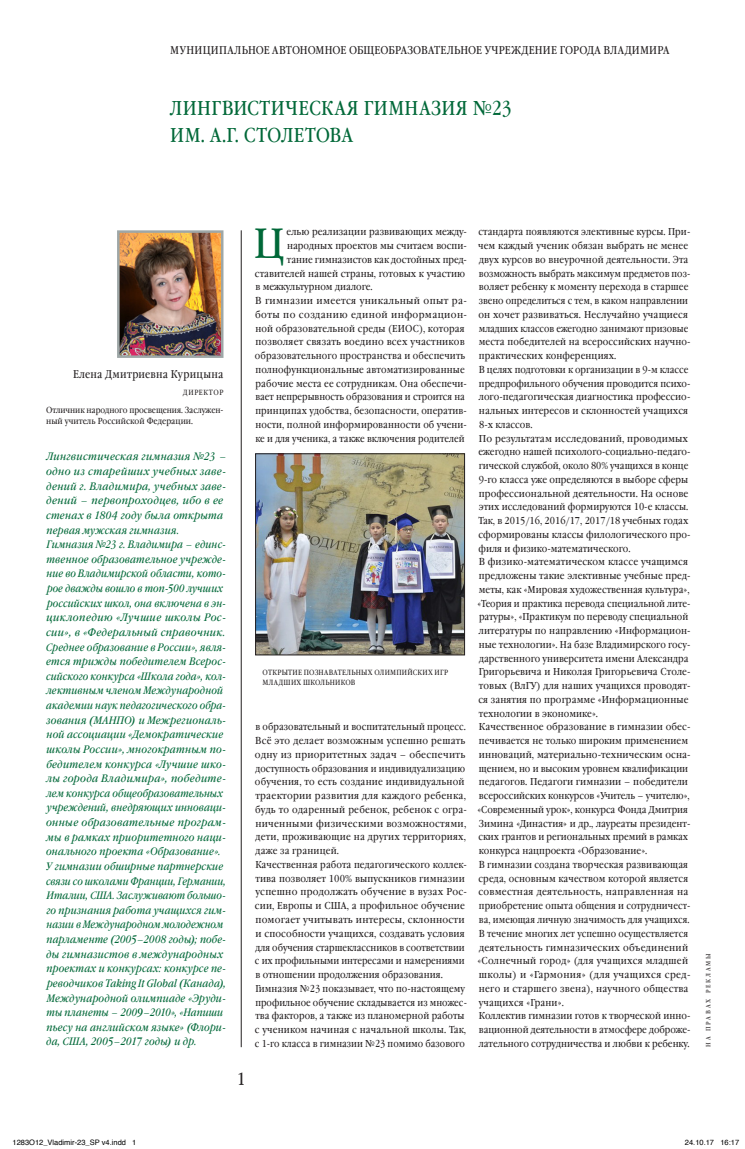
<style>
.page{position:relative;width:745px;height:1149px;background:#fff}
.page>*{position:absolute;margin:0;border:0;box-sizing:border-box;transform-origin:0 0}
.R-O8_Fonar{font:42.25px "Garamond Book Narrow C";color:#006838}
.R-O8_zagolovok{font:20px/27.5px "Garamond Book Narrow C";letter-spacing:.02em;color:#006838}
.t1{font:17.5px "Garamond Book Narrow C";color:#231f20}
.R-O8_forma{font:11.25px "Garamond Book Narrow C";letter-spacing:.02em;color:#231f20}
.R-O8_dir_FIO{font:11.25px "Garamond Book Narrow C";letter-spacing:.015em;color:#231f20}
.R-O8_vynos_Kursiv{font:italic 10.75px/14.6px "Garamond Book Narrow C";letter-spacing:.02em;color:#006838}
.R-O8_vynos_Kursiv-2{font:italic 10.75px/14.6px "Garamond Book Narrow C";letter-spacing:.02em;color:#006838;scale:1.06 1}
.R-O8_Text{font:10px/13.8px "Garamond Book Narrow C";letter-spacing:.005em;color:#231f20}
.R-O8_Text-2{font:10px/13.8px "Garamond Book Narrow C";letter-spacing:.005em;color:#231f20;scale:1.07 1}
.R-O8_Text-3{font:10px/13.8px "Garamond Book Narrow C";letter-spacing:.005em;color:#231f20;scale:1.05 1}
.R-O8_Text-4{font:10px/13.8px "Garamond Book Narrow C";letter-spacing:.005em;color:#231f20;scale:1.06 1}
.R-O8_Fonar-2{font:10px "Garamond Book Narrow C";color:#231f20;scale:1.04 1}
.R-O8_Fonar-3{font:10px "Garamond Book Narrow C";color:#231f20}
.R-O8_dir_Bio{font:8.75px/11.2px "Garamond Book Narrow C";letter-spacing:-.005em;color:#231f20}
.ris_podpis{font:7.5px/10px "Garamond Book Narrow C";letter-spacing:.035em;color:#231f20}
.t2{font:7.5px "Helvetica";color:#000}
.R-O8_dir_Dolzhn{font:7.5px "Garamond Book Narrow C";letter-spacing:.09em;color:#231f20}
.R-O8_Text-5{font:6.25px "Garamond Book Narrow C";letter-spacing:.3em;color:#231f20}
</style>
<div class="page">
<img style="left:257px;top:456px;width:205px;height:197px">
<div style="left:255px;top:454px;width:209px;height:201px;border:1px solid #231f20"></div>
<img style="left:120px;top:233px;width:100px;height:122px">
<div style="left:117px;top:230px;width:106px;height:128px;border:2px solid #9ea7a7"></div>
<hr style="left:241px;top:230px;width:1px;height:817px;background:#231f20">
<p class="R-O8_forma" style="left:170px;top:44px;width:500px">МУНИЦИПАЛЬНОЕ АВТОНОМНОЕ ОБЩЕОБРАЗОВАТЕЛЬНОЕ УЧРЕЖДЕНИЕ ГОРОДА ВЛАДИМИРА</p>
<p class="R-O8_zagolovok" style="left:170px;top:95px;width:343px">ЛИНГВИСТИЧЕСКАЯ ГИМНАЗИЯ №23<br>ИМ. А.Г. СТОЛЕТОВА</p>
<p class="R-O8_dir_FIO" style="left:73px;top:368px;width:152px">Елена Дмитриевна Курицына</p>
<p class="R-O8_dir_Dolzhn" style="left:183px;top:388px;width:42px">ДИРЕКТОР</p>
<p class="R-O8_dir_Bio" style="left:46px;top:405px;width:179px">Отличник народного просвещения. Заслужен&shy;ный учитель Российской Федерации.</p>
<p class="R-O8_vynos_Kursiv-2" style="left:46px;top:450px;width:172px">Лингвистическая гимназия №23 – одно из старейших учебных заве&shy;дений г. Владимира, учебных заве&shy;дений – первопроходцев, ибо в ее стенах в 1804 году была открыта первая мужская гимназия.</p>
<p class="R-O8_vynos_Kursiv" style="left:46px;top:538px;width:181px">Гимназия №23 г. Владимира – единс&shy;твенное образовательное учрежде&shy;ние во Владимирской области, кото&shy;рое дважды вошло в топ-500 лучших российских школ, она включена в эн&shy;циклопедию «Лучшие школы Рос&shy;сии», в «Федеральный справочник.<br>Среднее образование в России», явля&shy;ется трижды победителем Всерос&shy;сийского конкурса «Школа года», кол&shy;лективным членом Международной академии наук педагогического обра&shy;зования (МАНПО) и Межрегиональ&shy;ной ассоциации «Демократические школы России», многократным по&shy;бедителем конкурса «Лучшие шко&shy;лы города Владимира», победите&shy;лем конкурса общеобразовательных учреждений, внедряющих инноваци&shy;онные образовательные програм&shy;мы в рамках приоритетного наци&shy;онального проекта «Образование».</p>
<p class="R-O8_vynos_Kursiv" style="left:46px;top:859px;width:181px">У гимназии обширные партнерские связи со школами Франции, Германии, Италии, США. Заслуживают большо&shy;го признания работа учащихся гим&shy;назии в Международном молодежном парламенте (2005–2008 годы); побе&shy;ды гимназистов в международных проектах и конкурсах: конкурсе пе&shy;реводчиков Taking It Global (Канада), Международной олимпиаде «Эруди&shy;ты планеты – 2009–2010», «Напиши пьесу на английском языке» (Флори&shy;да, США, 2005–2017 годы) и др.</p>
<p class="R-O8_Fonar" style="left:254px;top:220px;width:32px">Ц</p>
<p class="R-O8_Fonar-2" style="left:286px;top:226px;width:175px">елью реализации развивающих между-</p>
<p class="R-O8_Fonar-2" style="left:287px;top:240px;width:174px">народных проектов мы считаем воспи-</p>
<p class="R-O8_Fonar-3" style="left:287px;top:254px;width:181px">тание гимназистов как достойных пред-</p>
<p class="R-O8_Fonar-2" style="left:255px;top:268px;width:203px">ставителей нашей страны, готовых к участию</p>
<p class="R-O8_Fonar-3" style="left:255px;top:281px;width:119px">в межкультурном диалоге.</p>
<p class="R-O8_Text-2" style="left:255px;top:294px;width:200px">В гимназии имеется уникальный опыт ра&shy;боты по созданию единой информацион&shy;ной образовательной среды (ЕИОС), которая позволяет связать воедино всех участников образовательного пространства и обеспечить полнофункциональные автоматизированные рабочие места ее сотрудникам. Она обеспечи&shy;вает непрерывность образования и строится на принципах удобства, безопасности, оператив&shy;ности, полной информированности об учени&shy;ке и для ученика, а также включения родителей</p>
<p class="ris_podpis" style="left:262px;top:667px;width:187px">ОТКРЫТИЕ ПОЗНАВАТЕЛЬНЫХ ОЛИМПИЙСКИХ ИГР<br>МЛАДШИХ ШКОЛЬНИКОВ</p>
<p class="t1" style="left:236px;top:1069px;width:10px">1</p>
<p class="R-O8_Text" style="left:255px;top:720px;width:213px">в образовательный и воспитательный процесс.<br>Всё это делает возможным успешно решать одну из приоритетных задач – обеспечить доступность образования и индивидуализацию обучения, то есть создание индивидуальной траектории развития для каждого ребенка, будь то одаренный ребенок, ребенок с огра&shy;ниченными физическими возможностями, дети, проживающие на других территориях, даже за границей.</p>
<p class="R-O8_Text" style="left:255px;top:858px;width:213px">Качественная работа педагогического коллек&shy;тива позволяет 100% выпускников гимназии успешно продолжать обучение в вузах Рос&shy;сии, Европы и США, а профильное обучение помогает учитывать интересы, склонности и способности учащихся, создавать условия для обучения старшеклассников в соответствии с их профильными интересами и намерениями в отношении продолжения образования.</p>
<p class="R-O8_Text" style="left:255px;top:982px;width:213px">Гимназия №23 показывает, что по-настоящему профильное обучение складывается из множес&shy;тва факторов, а также из планомерной работы с учеником начиная с начальной школы. Так, с 1-го класса в гимназии №23 помимо базового</p>
<p class="R-O8_Text" style="left:478px;top:225px;width:214px">стандарта появляются элективные курсы. При&shy;чем каждый ученик обязан выбрать не менее двух курсов во внеурочной деятельности. Эта возможность выбрать максимум предметов поз&shy;воляет ребенку к моменту перехода в старшее звено определиться с тем, в каком направлении он хочет развиваться. Неслучайно учащиеся младших классов ежегодно занимают призовые места победителей на всероссийских научно&shy;практических конференциях.</p>
<p class="R-O8_Text" style="left:478px;top:363px;width:213px">В целях подготовки к организации в 9-м классе предпрофильного обучения проводится психо&shy;лого-педагогическая диагностика профессио&shy;нальных интересов и склонностей учащихся 8-х классов.</p>
<p class="R-O8_Text-2" style="left:478px;top:432px;width:199px">По результатам исследований, проводимых ежегодно нашей психолого-социально-педаго&shy;гической службой, около 80% учащихся в конце 9-го класса уже определяются в выборе сферы профессиональной деятельности. На основе этих исследований формируются 10-е классы.</p>
<p class="R-O8_Text" style="left:478px;top:514px;width:213px">Так, в 2015/16, 2016/17, 2017/18 учебных годах сформированы классы филологического про&shy;филя и физико-математического.</p>
<p class="R-O8_Text-3" style="left:477px;top:555px;width:204px">В физико-математическом классе учащимся предложены такие элективные учебные пред&shy;меты, как «Мировая художественная культура», «Теория и практика перевода специальной лите&shy;ратуры», «Практикум по переводу специальной литературы по направлению «Информацион&shy;ные технологии». На базе Владимирского госу&shy;дарственного университета имени Александра Григорьевича и Николая Григорьевича Столе&shy;товых (ВлГУ) для наших учащихся проводят&shy;ся занятия по программе «Информационные технологии в экономике».</p>
<p class="R-O8_Text-4" style="left:477px;top:720px;width:202px">Качественное образование в гимназии обес&shy;печивается не только широким применением инноваций, материально-техническим осна&shy;щением, но и высоким уровнем квалификации педагогов. Педагоги гимназии – победители всероссийских конкурсов «Учитель – учителю», «Современный урок», конкурса Фонда Дмитрия Зимина «Династия» и др., лауреаты президент&shy;ских грантов и региональных премий в рамках конкурса нацпроекта «Образование».</p>
<p class="R-O8_Text" style="left:477px;top:858px;width:214px">В гимназии создана творческая развивающая среда, основным качеством которой является совместная деятельность, направленная на приобретение опыта общения и сотрудничест&shy;ва, имеющая личную значимость для учащихся.<br>В течение многих лет успешно осуществляется деятельность гимназических объединений «Солнечный город» (для учащихся младшей школы) и «Гармония» (для учащихся сред&shy;него и старшего звена), научного общества учащихся «Грани».</p>
<p class="R-O8_Text" style="left:478px;top:1009px;width:213px;text-align:justify">Коллектив гимназии готов к творческой инно&shy;вационной деятельности в атмосфере доброже&shy;лательного сотрудничества и любви к ребенку.</p>
<p class="R-O8_Text-5" style="left:704px;top:1047px;width:95px;rotate:-90deg">НА ПРАВАХ РЕКЛАМЫ</p>
<p class="t2" style="left:12px;top:1137px;width:125px">1283O12_Vladimir-23_SP v4.indd 1</p>
<p class="t2" style="left:684px;top:1137px;width:56px">24.10.17 16:17</p>
</div>
